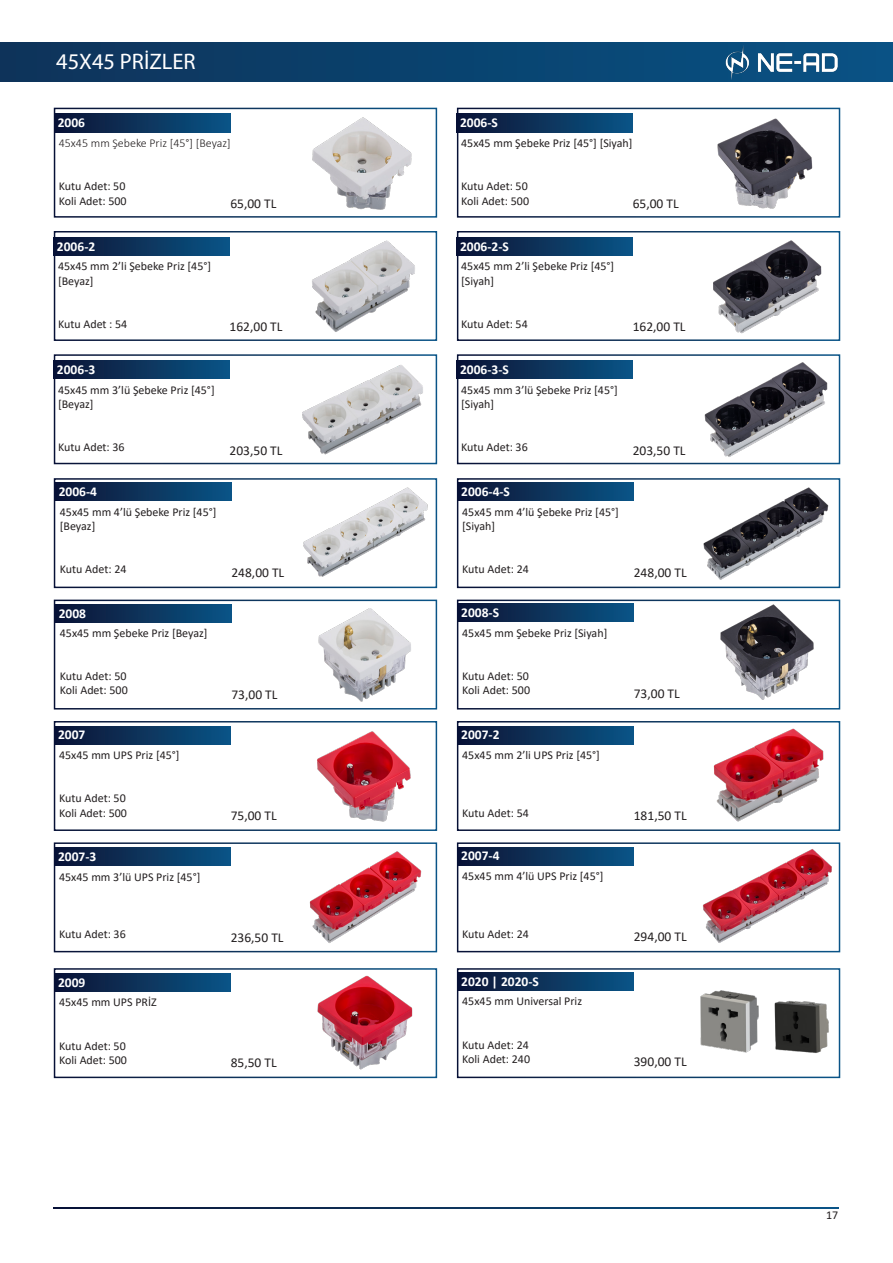
<style>
.page{position:relative;width:893px;height:1263px;background:#fff}
.page>*{position:absolute;margin:0;border:0;box-sizing:border-box;transform-origin:0 0}
.t1{font:22.5px "Myriad Pro";color:#fff}
.t2{font:13.5px "Calibri";color:#231f20}
.t3{font:700 13.5px "Calibri";color:#fff}
.t4{font:12px/14.4px "Calibri";color:#231f20}
.t5{font:300 12px "Calibri";color:#231f20}
</style>
<div class="page">
<svg style="left:54px;top:1207px;width:785px;height:1px"></svg>
<div style="left:54px;top:108px;width:383px;height:110px;border:2px solid #fff"></div>
<div style="left:457px;top:108px;width:383px;height:110px;border:2px solid #fff"></div>
<div style="left:54px;top:231px;width:383px;height:110px;border:2px solid #fff"></div>
<div style="left:457px;top:231px;width:383px;height:110px;border:2px solid #fff"></div>
<div style="left:54px;top:354px;width:383px;height:110px;border:2px solid #fff"></div>
<div style="left:457px;top:354px;width:383px;height:110px;border:2px solid #fff"></div>
<div style="left:54px;top:478px;width:383px;height:110px;border:2px solid #fff"></div>
<div style="left:457px;top:478px;width:383px;height:110px;border:2px solid #fff"></div>
<div style="left:54px;top:600px;width:383px;height:109px;border:2px solid #fff"></div>
<div style="left:457px;top:600px;width:383px;height:109px;border:2px solid #fff"></div>
<div style="left:54px;top:721px;width:383px;height:110px;border:2px solid #fff"></div>
<div style="left:457px;top:721px;width:383px;height:110px;border:2px solid #fff"></div>
<div style="left:54px;top:842px;width:383px;height:110px;border:2px solid #fff"></div>
<div style="left:457px;top:842px;width:383px;height:110px;border:2px solid #fff"></div>
<div style="left:54px;top:968px;width:383px;height:110px;border:2px solid #fff"></div>
<div style="left:457px;top:968px;width:383px;height:110px;border:2px solid #fff"></div>
<div style="left:55px;top:114px;width:175px;height:18px;background:linear-gradient(to right,#0c1234,#0a5586)"></div>
<img style="left:312px;top:117px;width:100px;height:93px">
<div style="left:457px;top:114px;width:175px;height:18px;background:linear-gradient(to right,#0c1234,#0a5585)"></div>
<img style="left:717px;top:118px;width:96px;height:91px">
<div style="left:54px;top:237px;width:175px;height:18px;background:linear-gradient(to right,#0c1234,#0a5585)"></div>
<img style="left:312px;top:240px;width:103px;height:92px">
<div style="left:457px;top:237px;width:175px;height:18px;background:linear-gradient(to right,#0c1234,#0a5585)"></div>
<img style="left:713px;top:240px;width:109px;height:94px">
<div style="left:54px;top:360px;width:175px;height:19px;background:linear-gradient(to right,#0c1234,#0a5585)"></div>
<img style="left:302px;top:365px;width:121px;height:90px">
<div style="left:457px;top:360px;width:175px;height:19px;background:linear-gradient(to right,#0c1234,#0a5585)"></div>
<img style="left:704px;top:362px;width:124px;height:95px">
<div style="left:56px;top:482px;width:175px;height:19px;background:linear-gradient(to right,#0c1234,#0a5586)"></div>
<img style="left:303px;top:487px;width:125px;height:90px">
<div style="left:458px;top:482px;width:176px;height:19px;background:linear-gradient(to right,#0c1234,#0a5585)"></div>
<img style="left:703px;top:487px;width:126px;height:93px">
<div style="left:56px;top:605px;width:175px;height:18px;background:linear-gradient(to right,#0c1234,#0a5586)"></div>
<img style="left:318px;top:608px;width:93px;height:94px">
<div style="left:458px;top:604px;width:176px;height:18px;background:linear-gradient(to right,#0c1234,#0a5585)"></div>
<img style="left:720px;top:604px;width:94px;height:96px">
<div style="left:55px;top:726px;width:175px;height:18px;background:linear-gradient(to right,#0c1234,#0a5585)"></div>
<img style="left:317px;top:731px;width:94px;height:91px">
<div style="left:458px;top:726px;width:176px;height:18px;background:linear-gradient(to right,#0c1234,#0a5585)"></div>
<img style="left:713px;top:728px;width:111px;height:94px">
<div style="left:55px;top:847px;width:175px;height:19px;background:linear-gradient(to right,#0c1234,#0a5585)"></div>
<img style="left:309px;top:851px;width:113px;height:92px">
<div style="left:458px;top:847px;width:176px;height:18px;background:linear-gradient(to right,#0c1234,#0a5585)"></div>
<img style="left:703px;top:849px;width:129px;height:94px">
<div style="left:55px;top:973px;width:175px;height:18px;background:linear-gradient(to right,#0c1234,#0a5585)"></div>
<img style="left:317px;top:975px;width:96px;height:95px">
<div style="left:458px;top:972px;width:176px;height:18px;background:linear-gradient(to right,#0c1234,#0a5585)"></div>
<img style="left:774px;top:1001px;width:55px;height:52px">
<img style="left:700px;top:990px;width:59px;height:63px">
<svg style="left:0;top:43px;width:892px;height:38px;background:#0a406c"></svg>
<img style="left:713px;top:42px;width:126px;height:40px">
<hr style="left:892px;top:42px;width:1px;height:39px;background:#0a5385">
<p class="t1" style="left:56px;top:48px;width:141px">45X45 PRİZLER</p>
<p class="t3" style="left:58px;top:113px;width:29px">2006</p>
<p class="t5" style="left:59px;top:136px;width:173px">45x45 mm Şebeke Priz [45°] [Beyaz]</p>
<p class="t4" style="left:59px;top:179px;width:69px">Kutu Adet: 50<br>Koli Adet: 500</p>
<p class="t2" style="left:230px;top:194px;width:48px">65,00 TL</p>
<p class="t3" style="left:57px;top:236px;width:40px">2006-2</p>
<p class="t4" style="left:58px;top:259px;width:155px">45x45 mm 2’li Şebeke Priz [45°] [Beyaz]</p>
<p class="t4" style="left:58px;top:316px;width:71px">Kutu Adet : 54</p>
<p class="t2" style="left:230px;top:317px;width:54px">162,00 TL</p>
<p class="t3" style="left:57px;top:360px;width:40px">2006-3</p>
<p class="t4" style="left:58px;top:382px;width:158px">45x45 mm 3’lü Şebeke Priz [45°] [Beyaz]</p>
<p class="t4" style="left:58px;top:440px;width:68px">Kutu Adet: 36</p>
<p class="t2" style="left:230px;top:441px;width:54px">203,50 TL</p>
<p class="t3" style="left:59px;top:482px;width:40px">2006-4</p>
<p class="t4" style="left:60px;top:504px;width:158px">45x45 mm 4’lü Şebeke Priz [45°] [Beyaz]</p>
<p class="t4" style="left:60px;top:562px;width:68px">Kutu Adet: 24</p>
<p class="t2" style="left:231px;top:563px;width:54px">248,00 TL</p>
<p class="t3" style="left:59px;top:604px;width:29px">2008</p>
<p class="t4" style="left:60px;top:625px;width:149px">45x45 mm Şebeke Priz [Beyaz]</p>
<p class="t4" style="left:60px;top:668px;width:69px">Kutu Adet: 50<br>Koli Adet: 500</p>
<p class="t3" style="left:58px;top:725px;width:29px">2007</p>
<p class="t4" style="left:59px;top:748px;width:122px">45x45 mm UPS Priz [45°]</p>
<p class="t4" style="left:59px;top:791px;width:69px">Kutu Adet: 50<br>Koli Adet: 500</p>
<p class="t3" style="left:58px;top:847px;width:40px">2007-3</p>
<p class="t4" style="left:59px;top:869px;width:143px">45x45 mm 3’lü UPS Priz [45°]</p>
<p class="t2" style="left:231px;top:685px;width:48px">73,00 TL</p>
<p class="t2" style="left:231px;top:806px;width:48px">75,00 TL</p>
<p class="t4" style="left:59px;top:927px;width:68px">Kutu Adet: 36</p>
<p class="t2" style="left:231px;top:928px;width:54px">236,50 TL</p>
<p class="t3" style="left:58px;top:972px;width:29px">2009</p>
<p class="t4" style="left:59px;top:995px;width:99px">45x45 mm UPS PRİZ</p>
<p class="t4" style="left:59px;top:1038px;width:69px">Kutu Adet: 50<br>Koli Adet: 500</p>
<p class="t2" style="left:231px;top:1053px;width:48px">85,50 TL</p>
<p class="t3" style="left:460px;top:113px;width:39px">2006-S</p>
<p class="t4" style="left:461px;top:135px;width:173px">45x45 mm Şebeke Priz [45°] [Siyah]</p>
<p class="t4" style="left:461px;top:179px;width:69px">Kutu Adet: 50<br>Koli Adet: 500</p>
<p class="t2" style="left:633px;top:194px;width:48px">65,00 TL</p>
<p class="t3" style="left:460px;top:236px;width:50px">2006-2-S</p>
<p class="t4" style="left:461px;top:259px;width:155px">45x45 mm 2’li Şebeke Priz [45°] [Siyah]</p>
<p class="t4" style="left:461px;top:316px;width:68px">Kutu Adet: 54</p>
<p class="t2" style="left:633px;top:317px;width:54px">162,00 TL</p>
<p class="t3" style="left:460px;top:360px;width:50px">2006-3-S</p>
<p class="t4" style="left:461px;top:382px;width:158px">45x45 mm 3’lü Şebeke Priz [45°] [Siyah]</p>
<p class="t4" style="left:461px;top:440px;width:68px">Kutu Adet: 36</p>
<p class="t2" style="left:633px;top:441px;width:54px">203,50 TL</p>
<p class="t3" style="left:461px;top:482px;width:50px">2006-4-S</p>
<p class="t4" style="left:462px;top:504px;width:158px">45x45 mm 4’lü Şebeke Priz [45°] [Siyah]</p>
<p class="t4" style="left:462px;top:562px;width:68px">Kutu Adet: 24</p>
<p class="t2" style="left:634px;top:563px;width:54px">248,00 TL</p>
<p class="t3" style="left:461px;top:603px;width:39px">2008-S</p>
<p class="t4" style="left:462px;top:625px;width:147px">45x45 mm Şebeke Priz [Siyah]</p>
<p class="t4" style="left:462px;top:668px;width:69px">Kutu Adet: 50<br>Koli Adet: 500</p>
<p class="t3" style="left:461px;top:725px;width:40px">2007-2</p>
<p class="t4" style="left:462px;top:748px;width:139px">45x45 mm 2’li UPS Priz [45°]</p>
<p class="t2" style="left:634px;top:684px;width:48px">73,00 TL</p>
<p class="t4" style="left:462px;top:805px;width:68px">Kutu Adet: 54</p>
<p class="t2" style="left:634px;top:806px;width:54px">181,50 TL</p>
<p class="t3" style="left:461px;top:846px;width:40px">2007-4</p>
<p class="t4" style="left:462px;top:869px;width:143px">45x45 mm 4’lü UPS Priz [45°]</p>
<p class="t4" style="left:462px;top:926px;width:68px">Kutu Adet: 24</p>
<p class="t2" style="left:634px;top:927px;width:54px">294,00 TL</p>
<p class="t3" style="left:461px;top:972px;width:79px">2020 | 2020-S</p>
<p class="t4" style="left:462px;top:994px;width:121px">45x45 mm Universal Priz</p>
<p class="t4" style="left:462px;top:1037px;width:69px">Kutu Adet: 24<br>Koli Adet: 240</p>
<p class="t2" style="left:634px;top:1052px;width:54px">390,00 TL</p>
<p class="t4" style="left:826px;top:1207px;width:14px">17</p>
</div>
